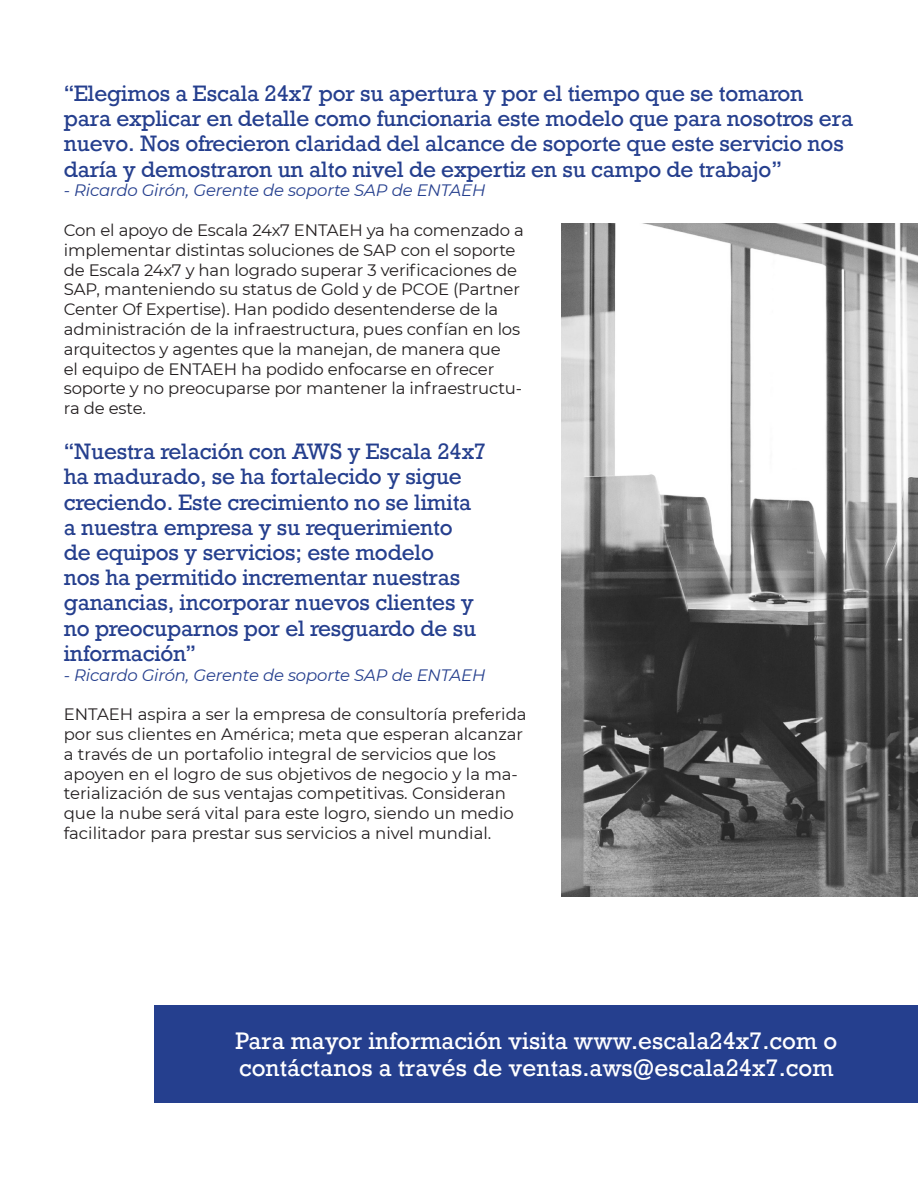
<style>
.page{position:relative;width:918px;height:1188px;background:#fff}
.page>*{position:absolute;margin:0;border:0;box-sizing:border-box;transform-origin:0 0}
.t1{font:22.5px "Rockwell";color:#fff}
.t2{font:21px/25.2px "Rockwell";letter-spacing:-.01em;color:#253f8e}
.t3{font:16.5px/19.8px "Montserrat";letter-spacing:-.01em;color:#231f20}
.t4{font:italic 16.5px "Montserrat";letter-spacing:-.01em;color:#253f8e}
</style>
<div class="page">
<div style="left:155px;top:1006px;width:763px;height:97px;background:#253f8e"></div>
<img style="left:561px;top:224px;width:357px;height:672px">
<p class="t2" style="left:64px;top:81px;width:791px">“Elegimos a Escala 24x7 por su apertura y por el tiempo que se tomaron para explicar en detalle como funcionaria este modelo que para nosotros era nuevo. Nos ofrecieron claridad del alcance de soporte que este servicio nos daría y demostraron un alto nivel de expertiz en su campo de trabajo”</p>
<p class="t4" style="left:64px;top:179px;width:423px">- Ricardo Girón, Gerente de soporte SAP de ENTAEH</p>
<p class="t3" style="left:64px;top:220px;width:462px">Con el apoyo de Escala 24x7 ENTAEH ya ha comenzado a implementar distintas soluciones de SAP con el soporte de Escala 24x7 y han logrado superar 3 verificaciones de SAP, manteniendo su status de Gold y de PCOE (Partner Center Of Expertise). Han podido desentenderse de la administración de la infraestructura, pues confían en los arquitectos y agentes que la manejan, de manera que<br>el equipo de ENTAEH ha podido enfocarse en ofrecer soporte y no preocuparse por mantener la infraestructu&shy;ra de este.</p>
<p class="t2" style="left:64px;top:439px;width:424px">“Nuestra relación con AWS y Escala 24x7 ha madurado, se ha fortalecido y sigue creciendo. Este crecimiento no se limita a nuestra empresa y su requerimiento<br>de equipos y servicios; este modelo<br>nos ha permitido incrementar nuestras ganancias, incorporar nuevos clientes y no preocuparnos por el resguardo de su información”</p>
<p class="t4" style="left:64px;top:663px;width:423px">- Ricardo Girón, Gerente de soporte SAP de ENTAEH</p>
<p class="t3" style="left:64px;top:704px;width:464px">ENTAEH aspira a ser la empresa de consultoría preferida por sus clientes en América; meta que esperan alcanzar a través de un portafolio integral de servicios que los apoyen en el logro de sus objetivos de negocio y la ma&shy;terialización de sus ventajas competitivas. Consideran que la nube será vital para este logro, siendo un medio facilitador para prestar sus servicios a nivel mundial.</p>
<p class="t1" style="left:235px;top:1027px;width:603px">Para mayor información visita www.escala24x7.com o</p>
<p class="t1" style="left:239px;top:1054px;width:596px">contáctanos a través de ventas.aws@escala24x7.com</p>
</div>
